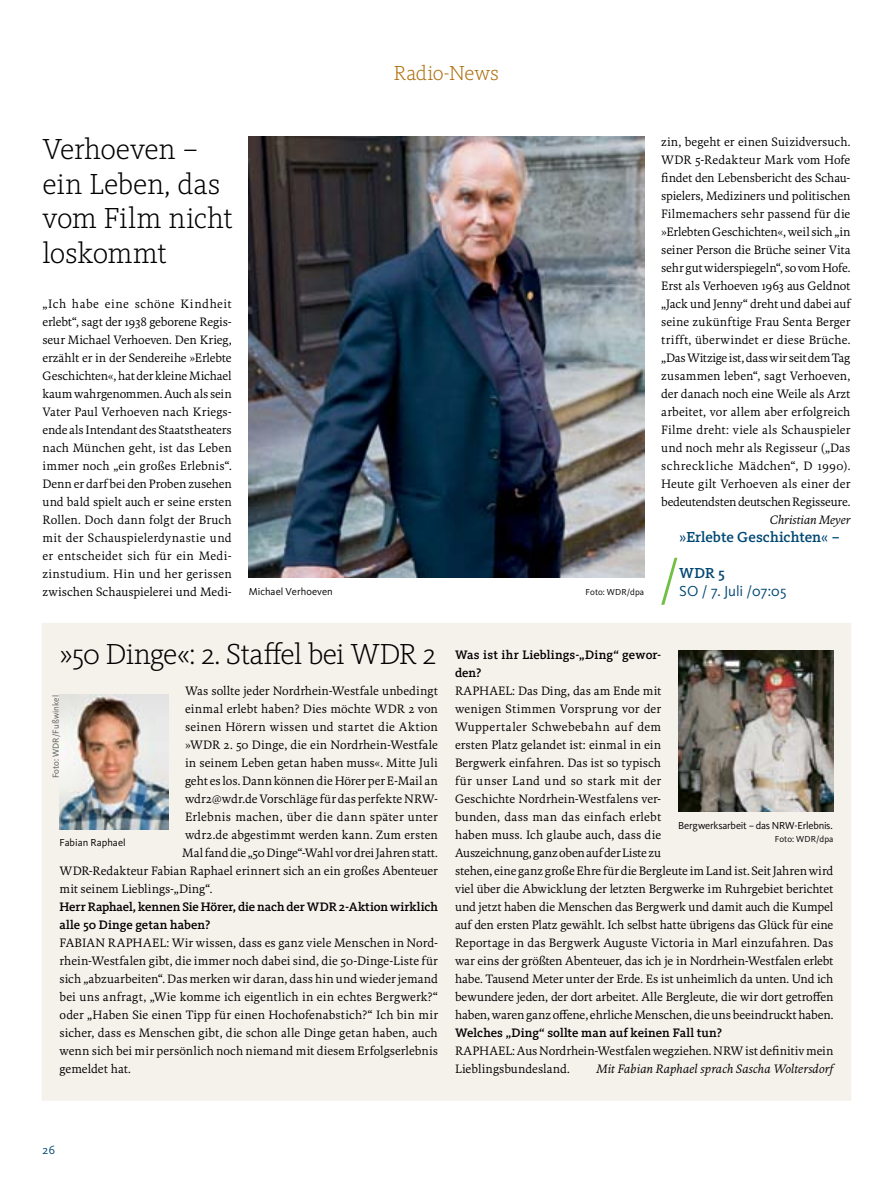
<style>
.page{position:relative;width:893px;height:1191px;background:#fff}
.page>*{position:absolute;margin:0;border:0;box-sizing:border-box;transform-origin:0 0}
._05_Vorspann{font:300 30px/34.5px "WDR Slab";letter-spacing:-.015em;color:#000}
._13_Rubrik{font:300 21px "WDR Slab";letter-spacing:-.005em;color:#ae6e0d}
.TITEL_Subhead_2{font:500 15px "WDR Slab";color:#004773}
.TITEL_Subhead_3{font:15px "WDR Sans";color:#004773}
._10_Interview_Frage{font:500 12.75px/18px "WDR Slab";letter-spacing:.005em;color:#000}
._06_Copy{font:12.3px/18px "WDR Serif";color:#000;text-align:justify}
._06_Copy-2{font:12.3px "WDR Serif";letter-spacing:.02em;color:#000}
._06_Copy-3{font:italic 12.3px "WDR Serif";letter-spacing:.005em;color:#000}
.t1{font:12.3px "WDR Sans";color:#004773}
._11_BU{font:10.5px "WDR Sans";letter-spacing:-.005em;color:#000}
._11_BU-2{font:9px "WDR Sans";letter-spacing:.01em;color:#000}
._11_BU-3{font:9px "WDR Sans";letter-spacing:.005em;color:#58595b}
.s1{font-style:italic}
.s2{font-family:"Meta Plus Normal";font-weight:400}
.s3{font-family:"WDR Sans"}
</style>
<div class="page">
<div style="left:42px;top:623px;width:809px;height:477px;background:#f5f1eb"></div>
<svg style="left:661px;top:558px;width:16px;height:47px"></svg>
<img style="left:678px;top:650px;width:155px;height:162px">
<img style="left:60px;top:695px;width:108px;height:135px">
<img style="left:249px;top:137px;width:395px;height:441px">
<p class="_13_Rubrik" style="left:394px;top:60px;width:107px">Radio-News</p>
<p class="_05_Vorspann" style="left:43px;top:132px;width:192px">Verhoeven – ein Leben, das vom Film nicht loskommt</p>
<p class="_06_Copy" style="left:661px;top:132px;width:191px;text-align:right">zin, begeht er einen Suizidversuch.<br>WDR 5-Redakteur Mark vom Hofe findet den Lebensbericht des Schau&shy;spielers, Mediziners und politischen Filmemachers sehr passend für die »Erlebten Geschichten«, weil sich „in seiner Person die Brüche seiner Vita sehr gut widerspiegeln“, so vom Hofe.<br>Erst als Verhoeven 1963 aus Geldnot „Jack und Jenny“ dreht und dabei auf seine zukünftige Frau Senta Berger trifft, überwindet er diese Brüche. „Das Witzige ist, dass wir seit dem Tag zusammen leben“, sagt Verhoeven, der danach noch eine Weile als Arzt arbeitet, vor allem aber erfolgreich Filme dreht: viele als Schauspieler und noch mehr als Regisseur („Das schreckliche Mädchen“, D 1990).<br>Heute gilt Verhoeven als einer der bedeutendsten deutschen Regisseure.<br><span class="s1">Christian Meyer</span></p>
<p class="_06_Copy" style="left:43px;top:294px;width:191px">„Ich habe eine schöne Kindheit erlebt“, sagt der 1938 geborene Regis&shy;seur Michael Verhoeven. Den Krieg, erzählt er in der Sendereihe »Erlebte Geschichten«, hat der kleine Michael kaum wahrgenommen. Auch als sein Vater Paul Verhoeven nach Kriegs&shy;ende als Intendant des Staatstheaters nach München geht, ist das Leben immer noch „ein großes Erlebnis“.<br>Denn er darf bei den Proben zusehen und bald spielt auch er seine ersten Rollen. Doch dann folgt der Bruch mit der Schauspielerdynastie und er entscheidet sich für ein Medi&shy;zinstudium. Hin und her gerissen zwischen Schauspielerei und Medi-</p>
<p class="TITEL_Subhead_2" style="left:679px;top:528px;width:162px"><span class="s2">»</span>Erlebte Geschichten<span class="s2">«</span> –</p>
<p class="TITEL_Subhead_2" style="left:679px;top:564px;width:47px">WDR 5</p>
<p class="TITEL_Subhead_3" style="left:679px;top:582px;width:109px">SO / 7. Juli /07:05</p>
<p class="_11_BU" style="left:249px;top:585px;width:86px">Michael Verhoeven</p>
<p class="_11_BU-2" style="left:586px;top:586px;width:60px">Foto: WDR/dpa</p>
<p class="_05_Vorspann" style="left:60px;top:636px;width:379px"><span class="s3">»</span>50 Dinge«: 2. Staffel bei WDR 2</p>
<p class="_06_Copy" style="left:185px;top:681px;width:254px">Was sollte jeder Nordrhein-Westfale unbedingt</p>
<p class="_06_Copy" style="left:185px;top:699px;width:254px">einmal erlebt haben? Dies möchte WDR 2 von</p>
<p class="_06_Copy-2" style="left:185px;top:719px;width:254px">seinen Hörern wissen und startet die Aktion</p>
<p class="_06_Copy" style="left:185px;top:735px;width:254px">»WDR 2. 50 Dinge, die ein Nordrhein-Westfale</p>
<p class="_06_Copy" style="left:185px;top:753px;width:254px">in seinem Leben getan haben muss«. Mitte Juli</p>
<p class="_06_Copy" style="left:185px;top:771px;width:254px">geht es los. Dann können die Hörer per E-Mail an</p>
<p class="_06_Copy" style="left:185px;top:789px;width:254px">wdr2@wdr.de Vorschläge für das perfekte NRW-</p>
<p class="_06_Copy-2" style="left:185px;top:809px;width:254px">Erlebnis machen, über die dann später unter</p>
<p class="_06_Copy" style="left:185px;top:825px;width:254px">wdr2.de abgestimmt werden kann. Zum ersten</p>
<p class="_06_Copy" style="left:182px;top:843px;width:257px">Mal fand die „50 Dinge“-Wahl vor drei Jahren statt.</p>
<p class="_06_Copy" style="left:60px;top:861px;width:380px">WDR-Redakteur Fabian Raphael erinnert sich an ein großes Abenteuer</p>
<p class="_06_Copy" style="left:60px;top:879px;width:154px">mit seinem Lieblings-„Ding“.</p>
<p class="_10_Interview_Frage" style="left:60px;top:897px;width:380px">Herr Raphael, kennen Sie Hörer, die nach der WDR 2-Aktion wirklich alle 50 Dinge getan haben?</p>
<p class="_06_Copy" style="left:60px;top:933px;width:380px">FABIAN RAPHAEL: Wir wissen, dass es ganz viele Menschen in Nord&shy;rhein-Westfalen gibt, die immer noch dabei sind, die 50-Dinge-Liste für sich „abzuarbeiten“. Das merken wir daran, dass hin und wieder jemand bei uns anfragt, „Wie komme ich eigentlich in ein echtes Bergwerk?“ oder „Haben Sie einen Tipp für einen Hochofenabstich?“ Ich bin mir sicher, dass es Menschen gibt, die schon alle Dinge getan haben, auch wenn sich bei mir persönlich noch niemand mit diesem Erfolgserlebnis gemeldet hat.</p>
<p class="_11_BU-3" style="left:51px;top:778px;width:85px;rotate:-90deg">Foto: WDR/Fußwinkel</p>
<p class="_11_BU" style="left:60px;top:836px;width:68px">Fabian Raphael</p>
<p class="_10_Interview_Frage" style="left:455px;top:645px;width:208px">Was ist ihr Lieblings-„Ding“ gewor&shy;den?</p>
<p class="_06_Copy" style="left:455px;top:681px;width:380px;text-align:left">RAPHAEL: Das Ding, das am Ende mit<br>wenigen Stimmen Vorsprung vor der<br>Wuppertaler Schwebebahn auf dem<br>ersten Platz gelandet ist: einmal in ein<br>Bergwerk einfahren. Das ist so typisch<br>für unser Land und so stark mit der<br>Geschichte Nordrhein-Westfalens ver-<br>bunden, dass man das einfach erlebt<br>haben muss. Ich glaube auch, dass die<br>Auszeichnung, ganz oben auf der Liste zu<br>stehen, eine ganz große Ehre für die Bergleute im Land ist. Seit Jahren wird viel über die Abwicklung der letzten Bergwerke im Ruhrgebiet berichtet und jetzt haben die Menschen das Bergwerk und damit auch die Kumpel auf den ersten Platz gewählt. Ich selbst hatte übrigens das Glück für eine Reportage in das Bergwerk Auguste Victoria in Marl einzufahren. Das war eins der größten Abenteuer, das ich je in Nordrhein-Westfalen erlebt habe. Tausend Meter unter der Erde. Es ist unheimlich da unten. Und ich bewundere jeden, der dort arbeitet. Alle Bergleute, die wir dort getroffen haben, waren ganz offene, ehrliche Menschen, die uns beeindruckt haben.</p>
<p class="_10_Interview_Frage" style="left:455px;top:1023px;width:269px">Welches „Ding“ sollte man auf keinen Fall tun?</p>
<p class="_06_Copy" style="left:455px;top:1041px;width:380px">RAPHAEL: Aus Nordrhein-Westfalen wegziehen. NRW ist definitiv mein<br>Lieblingsbundesland.</p>
<p class="_11_BU" style="left:678px;top:819px;width:156px">Bergwerksarbeit – das NRW-Erlebnis.</p>
<p class="_11_BU-2" style="left:775px;top:834px;width:60px">Foto: WDR/dpa</p>
<p class="_06_Copy-3" style="left:597px;top:1061px;width:238px">Mit Fabian Raphael sprach Sascha Woltersdorf</p>
<p class="t1" style="left:43px;top:1142px;width:14px">26</p>
</div>
